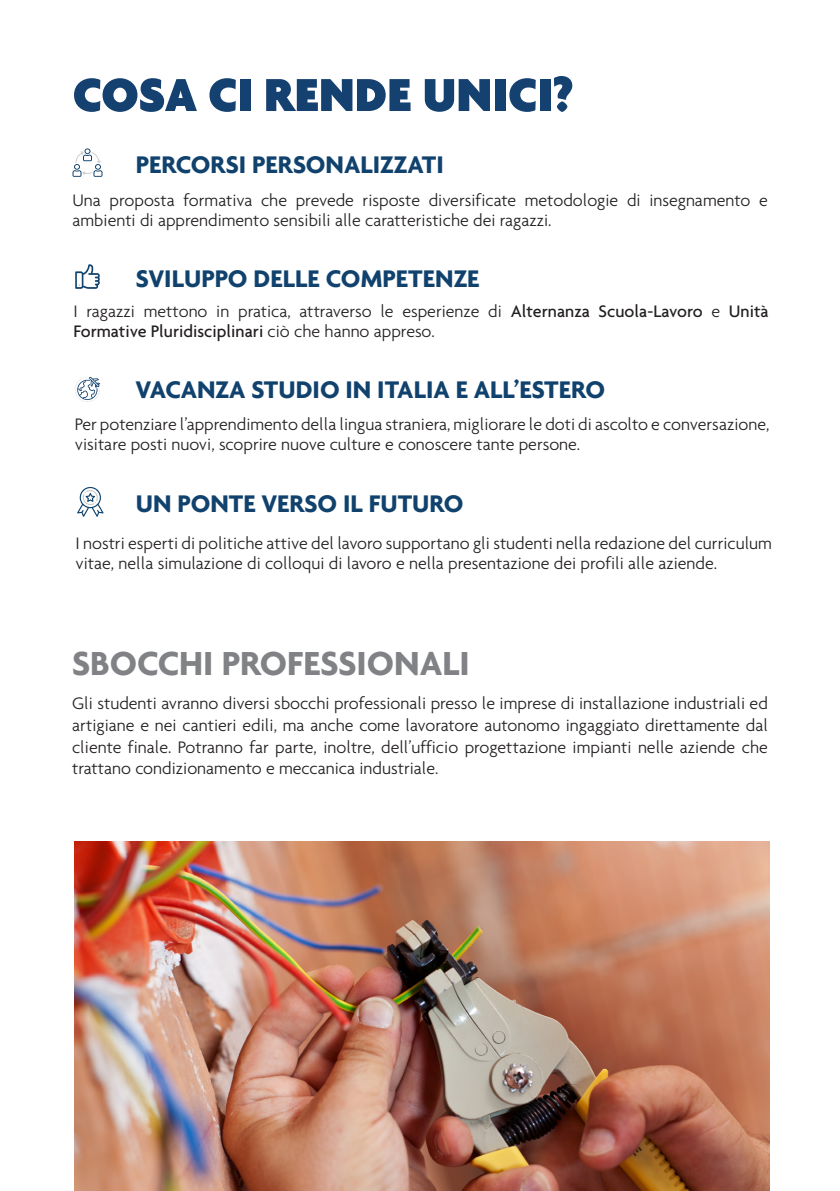
<style>
.page{position:relative;width:840px;height:1191px;background:#fff}
.page>*{position:absolute;margin:0;border:0;box-sizing:border-box;transform-origin:0 0}
.t1{font:900 50px "Agenda";color:#154170}
.t2{font:700 36px "Agenda";color:#808285}
.t3{font:700 26px "Agenda";color:#10426d}
.t4{font:300 18px/20px "Agenda";color:#231f20}
.s1{font-weight:500}
</style>
<div class="page">
<svg style="left:72px;top:148px;width:30px;height:29px"></svg>
<svg style="left:75px;top:264px;width:25px;height:25px"></svg>
<svg style="left:75px;top:377px;width:25px;height:25px"></svg>
<svg style="left:77px;top:487px;width:26px;height:30px"></svg>
<img style="left:74px;top:842px;width:695px;height:349px">
<p class="t1" style="left:72px;top:64px;width:502px">COSA CI RENDE UNICI?</p>
<p class="t3" style="left:136px;top:149px;width:309px">PERCORSI PERSONALIZZATI</p>
<p class="t4" style="left:72px;top:190px;width:696px">Una proposta formativa che prevede risposte diversificate metodologie di insegnamento e ambienti di apprendimento sensibili alle caratteristiche dei ragazzi.</p>
<p class="t3" style="left:136px;top:263px;width:345px">SVILUPPO DELLE COMPETENZE</p>
<p class="t4" style="left:73px;top:301px;width:696px">I ragazzi mettono in pratica, attraverso le esperienze di <span class="s1">Alternanza Scuola-Lavoro</span> e <span class="s1">Unità<br>Formative Pluridisciplinari</span> ciò che hanno appreso.</p>
<p class="t3" style="left:136px;top:374px;width:470px">VACANZA STUDIO IN ITALIA E ALL’ESTERO</p>
<p class="t4" style="left:75px;top:414px;width:696px">Per potenziare l’apprendimento della lingua straniera, migliorare le doti di ascolto e conversazione, visitare posti nuovi, scoprire nuove culture e conoscere tante persone.</p>
<p class="t3" style="left:136px;top:488px;width:329px">UN PONTE VERSO IL FUTURO</p>
<p class="t4" style="left:75px;top:533px;width:697px">I nostri esperti di politiche attive del lavoro supportano gli studenti nella redazione del curriculum vitae, nella simulazione di colloqui di lavoro e nella presentazione dei profili alle aziende.</p>
<p class="t2" style="left:72px;top:641px;width:399px">SBOCCHI PROFESSIONALI</p>
<p class="t4" style="left:72px;top:692px;width:697px;line-height:21.6px;text-align:justify">Gli studenti avranno diversi sbocchi professionali presso le imprese di installazione industriali ed artigiane e nei cantieri edili, ma anche come lavoratore autonomo ingaggiato direttamente dal cliente finale. Potranno far parte, inoltre, dell’ufficio progettazione impianti nelle aziende che trattano condizionamento e meccanica industriale.</p>
</div>
